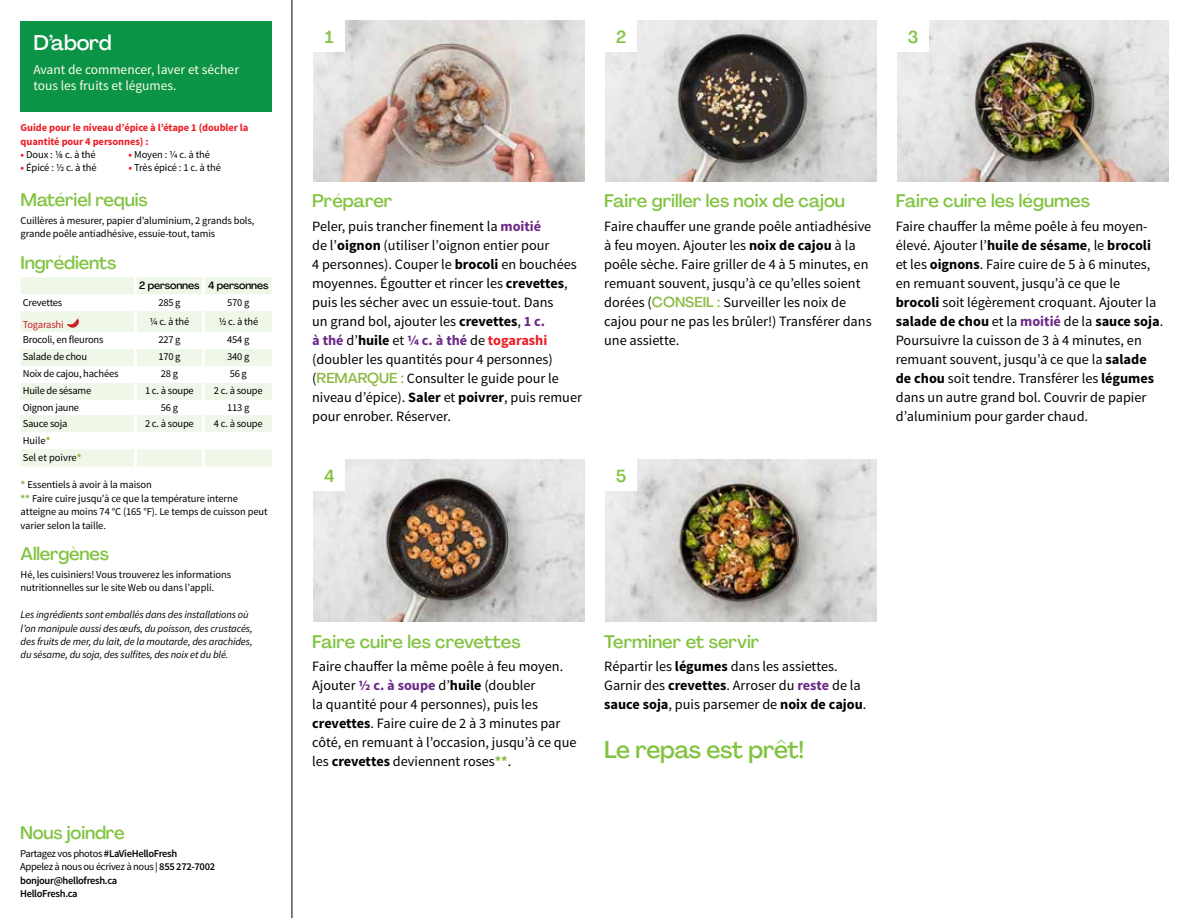
<style>
.page{position:relative;width:1188px;height:918px;background:#fff}
.page>*{position:absolute;margin:0;border:0;box-sizing:border-box;transform-origin:0 0}
.t1{font:500 24px "Agrandir";letter-spacing:-.02em;color:#82c341}
.t2{font:500 21px "Agrandir";letter-spacing:-.01em;color:#fff}
.t3{font:500 18px "Agrandir";color:#82c341}
.t4{font:500 17.25px "Agrandir";color:#82c341}
.t5{font:14.25px/19px "Source Sans Pro";color:#000}
.t6{font:13.5px/16.2px "Source Sans Pro";color:#fffdec}
.t7{font:10.5px/13.5px "Source Sans Pro";letter-spacing:-.01em;color:#000}
.t8{font:italic 10.5px/13.5px "Source Sans Pro";letter-spacing:-.01em;color:#000}
.t9{font:600 10.5px/13.5px "Source Sans Pro";letter-spacing:-.03em;color:#000}
.t10{font:700 10.5px/13.5px "Source Sans Pro";letter-spacing:-.01em;color:#ed1d24}
.t11{font:500 10.5px "Agrandir";letter-spacing:-.01em;color:#000}
.t12{font:10.5px "Source Sans Pro";letter-spacing:-.02em;color:#c82027}
.s1{font-weight:700;color:#ed1d24}
.s2{font-weight:700;color:#8cba42}
.s3{font-weight:400}
.s4{font-weight:700;color:#6c2888}
.s5{font-weight:700}
.s6{font-family:"Agrandir";font-weight:500;color:#8cba42}
</style>
<div class="page">
<hr style="left:292px;top:0;width:1px;height:918px;background:#000">
<svg style="left:21px;top:277px;width:251px;height:189px;fill:#eff7e8"></svg>
<hr style="left:134px;top:277px;width:3px;height:17px;background:#fff">
<hr style="left:202px;top:277px;width:3px;height:17px;background:#fff">
<hr style="left:134px;top:294px;width:3px;height:17px;background:#fff">
<hr style="left:202px;top:294px;width:3px;height:17px;background:#fff">
<hr style="left:134px;top:311px;width:3px;height:21px;background:#fff">
<hr style="left:202px;top:311px;width:3px;height:21px;background:#fff">
<hr style="left:134px;top:332px;width:3px;height:17px;background:#fff">
<hr style="left:202px;top:332px;width:3px;height:17px;background:#fff">
<hr style="left:134px;top:349px;width:3px;height:17px;background:#fff">
<hr style="left:202px;top:349px;width:3px;height:17px;background:#fff">
<hr style="left:134px;top:366px;width:3px;height:17px;background:#fff">
<hr style="left:202px;top:366px;width:3px;height:17px;background:#fff">
<hr style="left:134px;top:383px;width:3px;height:17px;background:#fff">
<hr style="left:202px;top:383px;width:3px;height:17px;background:#fff">
<hr style="left:134px;top:400px;width:3px;height:15px;background:#fff">
<hr style="left:202px;top:400px;width:3px;height:15px;background:#fff">
<hr style="left:134px;top:415px;width:3px;height:17px;background:#fff">
<hr style="left:202px;top:415px;width:3px;height:17px;background:#fff">
<hr style="left:134px;top:432px;width:3px;height:17px;background:#fff">
<hr style="left:202px;top:432px;width:3px;height:17px;background:#fff">
<hr style="left:134px;top:449px;width:3px;height:17px;background:#fff">
<hr style="left:202px;top:449px;width:3px;height:17px;background:#fff">
<svg style="left:67px;top:316px;width:12px;height:15px"></svg>
<div style="left:21px;top:21px;width:251px;height:91px;background:#0b9446"></div>
<img style="left:313px;top:459px;width:272px;height:162px">
<div style="left:313px;top:459px;width:32px;height:32px;background:#fff"></div>
<img style="left:605px;top:459px;width:272px;height:162px">
<div style="left:605px;top:459px;width:32px;height:32px;background:#fff"></div>
<img style="left:313px;top:20px;width:272px;height:161px">
<div style="left:313px;top:20px;width:32px;height:32px;background:#fff"></div>
<img style="left:605px;top:20px;width:272px;height:161px">
<div style="left:605px;top:20px;width:32px;height:32px;background:#fff"></div>
<img style="left:897px;top:20px;width:272px;height:161px">
<div style="left:897px;top:20px;width:32px;height:32px;background:#fff"></div>
<h2 class="t2" style="left:33px;top:29px;width:80px">D’abord</h2>
<p class="t6" style="left:33px;top:62px;width:207px">Avant de commencer, laver et sécher tous les fruits et légumes.</p>
<p class="t10" style="left:21px;top:121px;width:229px">Guide pour le niveau d’épice à l’étape 1 (doubler la quantité pour 4 personnes) :</p>
<p class="t7" style="left:21px;top:148px;width:77px"><span class="s1">•</span> Doux : 1/8 c. à thé</p>
<p class="t7" style="left:129px;top:148px;width:83px"><span class="s1">•</span> Moyen : 1/4 c. à thé</p>
<p class="t7" style="left:21px;top:161px;width:78px"><span class="s1">•</span> Épicé : 1/2 c. à thé</p>
<p class="t7" style="left:129px;top:161px;width:94px"><span class="s1">•</span> Très épicé : 1 c. à thé</p>
<p class="t3" style="left:21px;top:189px;width:129px">Matériel requis</p>
<p class="t7" style="left:21px;top:214px;width:235px">Cuillères à mesurer, papier d’aluminium, 2 grands bols, grande poêle antiadhésive, essuie-tout, tamis</p>
<p class="t3" style="left:21px;top:251px;width:97px">Ingrédients</p>
<p class="t11" style="left:139px;top:279px;width:131px">2 personnes 4 personnes</p>
<p class="t7" style="left:23px;top:296px;width:41px">Crevettes</p>
<p class="t7" style="left:158px;top:296px;width:24px">285 g</p>
<p class="t7" style="left:227px;top:296px;width:24px">570 g</p>
<p class="t12" style="left:23px;top:318px;width:42px">Togarashi</p>
<p class="t7" style="left:150px;top:315px;width:41px">1/4 c. à thé</p>
<p class="t7" style="left:218px;top:315px;width:41px">1/2 c. à thé</p>
<p class="t7" style="left:23px;top:333px;width:82px">Brocoli, en fleurons</p>
<p class="t7" style="left:158px;top:333px;width:24px">227 g</p>
<p class="t7" style="left:227px;top:333px;width:24px">454 g</p>
<p class="t7" style="left:23px;top:350px;width:66px">Salade de chou</p>
<p class="t7" style="left:158px;top:350px;width:24px">170 g</p>
<p class="t7" style="left:227px;top:350px;width:24px">340 g</p>
<p class="t7" style="left:23px;top:367px;width:97px">Noix de cajou, hachées</p>
<p class="t7" style="left:161px;top:367px;width:19px">28 g</p>
<p class="t7" style="left:230px;top:367px;width:19px">56 g</p>
<p class="t7" style="left:23px;top:384px;width:70px">Huile de sésame</p>
<p class="t7" style="left:145px;top:384px;width:50px">1 c. à soupe</p>
<p class="t7" style="left:214px;top:384px;width:50px">2 c. à soupe</p>
<p class="t7" style="left:23px;top:401px;width:58px">Oignon jaune</p>
<p class="t7" style="left:161px;top:401px;width:19px">56 g</p>
<p class="t7" style="left:227px;top:401px;width:24px">113 g</p>
<p class="t7" style="left:23px;top:417px;width:46px">Sauce soja</p>
<p class="t7" style="left:145px;top:417px;width:50px">2 c. à soupe</p>
<p class="t7" style="left:214px;top:417px;width:50px">4 c. à soupe</p>
<p class="t7" style="left:23px;top:432px;width:60px;line-height:17px">Huile<span class="s2">*<br></span>Sel et poivre<span class="s2">*</span></p>
<p class="t7" style="left:21px;top:478px;width:249px"><span class="s2">*</span> Essentiels à avoir à la maison<br><span class="s2">**</span> Faire cuire jusqu’à ce que la température interne atteigne au moins 74 °C (165 °F). Le temps de cuisson peut varier selon la taille.</p>
<p class="t3" style="left:21px;top:543px;width:90px">Allergènes</p>
<p class="t7" style="left:21px;top:568px;width:212px">Hé, les cuisiniers! Vous trouverez les informations nutritionnelles sur le site Web ou dans l’appli.</p>
<p class="t8" style="left:21px;top:608px;width:234px">Les ingrédients sont emballés dans des installations où l’on manipule aussi des œufs, du poisson, des crustacés, des fruits de mer, du lait, de la moutarde, des arachides, du sésame, du soja, des sulfites, des noix et du blé.</p>
<p class="t3" style="left:20px;top:822px;width:106px">Nous joindre</p>
<p class="t9" style="left:20px;top:847px;width:197px"><span class="s3">Partagez vos photos</span> #LaVieHelloFresh<br><span class="s3">Appelez à nous ou écrivez à nous |</span> 855 272‑7002 bonjour@hellofresh.ca<br>HelloFresh.ca</p>
<p class="t4" style="left:325px;top:26px;width:10px">1</p>
<p class="t4" style="left:616px;top:26px;width:12px">2</p>
<p class="t4" style="left:908px;top:26px;width:12px">3</p>
<p class="t3" style="left:312px;top:190px;width:82px">Préparer</p>
<p class="t5" style="left:312px;top:217px;width:271px">Peler, puis trancher finement la <span class="s4">moitié<br></span>de l’<span class="s5">oignon</span> (utiliser l’oignon entier pour<br>4 personnes). Couper le <span class="s5">brocoli</span> en bouchées moyennes. Égoutter et rincer les <span class="s5">crevettes</span>, puis les sécher avec un essuie-tout. Dans<br>un grand bol, ajouter les <span class="s5">crevettes</span>, <span class="s4">1 c.<br>à thé</span> d’<span class="s5">huile</span> et <span class="s4">1/4 c. à thé</span> de <span class="s1">togarashi </span>(doubler les quantités pour 4 personnes) (<span class="s6">REMARQUE :</span> Consulter le guide pour le niveau d’épice). <span class="s5">Saler</span> et <span class="s5">poivrer</span>, puis remuer pour enrober. Réserver.</p>
<p class="t3" style="left:604px;top:190px;width:242px">Faire griller les noix de cajou</p>
<p class="t5" style="left:604px;top:217px;width:269px">Faire chauffer une grande poêle antiadhésive à feu moyen. Ajouter les <span class="s5">noix de cajou</span> à la poêle sèche. Faire griller de 4 à 5 minutes, en remuant souvent, jusqu’à ce qu’elles soient dorées (<span class="s6">CONSEIL :</span> Surveiller les noix de cajou pour ne pas les brûler!) Transférer dans une assiette.</p>
<p class="t4" style="left:324px;top:465px;width:12px">4</p>
<p class="t4" style="left:616px;top:465px;width:12px">5</p>
<p class="t3" style="left:896px;top:190px;width:196px">Faire cuire les légumes</p>
<p class="t5" style="left:896px;top:217px;width:269px">Faire chauffer la même poêle à feu moyen&shy;élevé. Ajouter l’<span class="s5">huile de sésame</span>, le <span class="s5">brocoli </span>et les <span class="s5">oignons</span>. Faire cuire de 5 à 6 minutes, en remuant souvent, jusqu’à ce que le <span class="s5">brocoli</span> soit légèrement croquant. Ajouter la <span class="s5">salade de chou</span> et la <span class="s4">moitié</span> de la <span class="s5">sauce soja</span>.<br>Poursuivre la cuisson de 3 à 4 minutes, en remuant souvent, jusqu’à ce que la <span class="s5">salade de chou</span> soit tendre. Transférer les <span class="s5">légumes </span>dans un autre grand bol. Couvrir de papier d’aluminium pour garder chaud.</p>
<p class="t3" style="left:312px;top:630px;width:210px">Faire cuire les crevettes</p>
<p class="t5" style="left:312px;top:657px;width:266px">Faire chauffer la même poêle à feu moyen.<br>Ajouter <span class="s4">½ c. à soupe</span> d’<span class="s5">huile</span> (doubler<br>la quantité pour 4 personnes), puis les <span class="s5">crevettes</span>. Faire cuire de 2 à 3 minutes par côté, en remuant à l’occasion, jusqu’à ce que les <span class="s5">crevettes</span> deviennent roses<span class="s2">**</span>.</p>
<p class="t3" style="left:604px;top:630px;width:157px">Terminer et servir</p>
<p class="t5" style="left:604px;top:657px;width:264px">Répartir les <span class="s5">légumes</span> dans les assiettes.<br>Garnir des <span class="s5">crevettes</span>. Arroser du <span class="s4">reste</span> de la <span class="s5">sauce soja</span>, puis parsemer de <span class="s5">noix de cajou</span>.</p>
<h1 class="t1" style="left:604px;top:734px;width:202px">Le repas est prêt!</h1>
</div>
